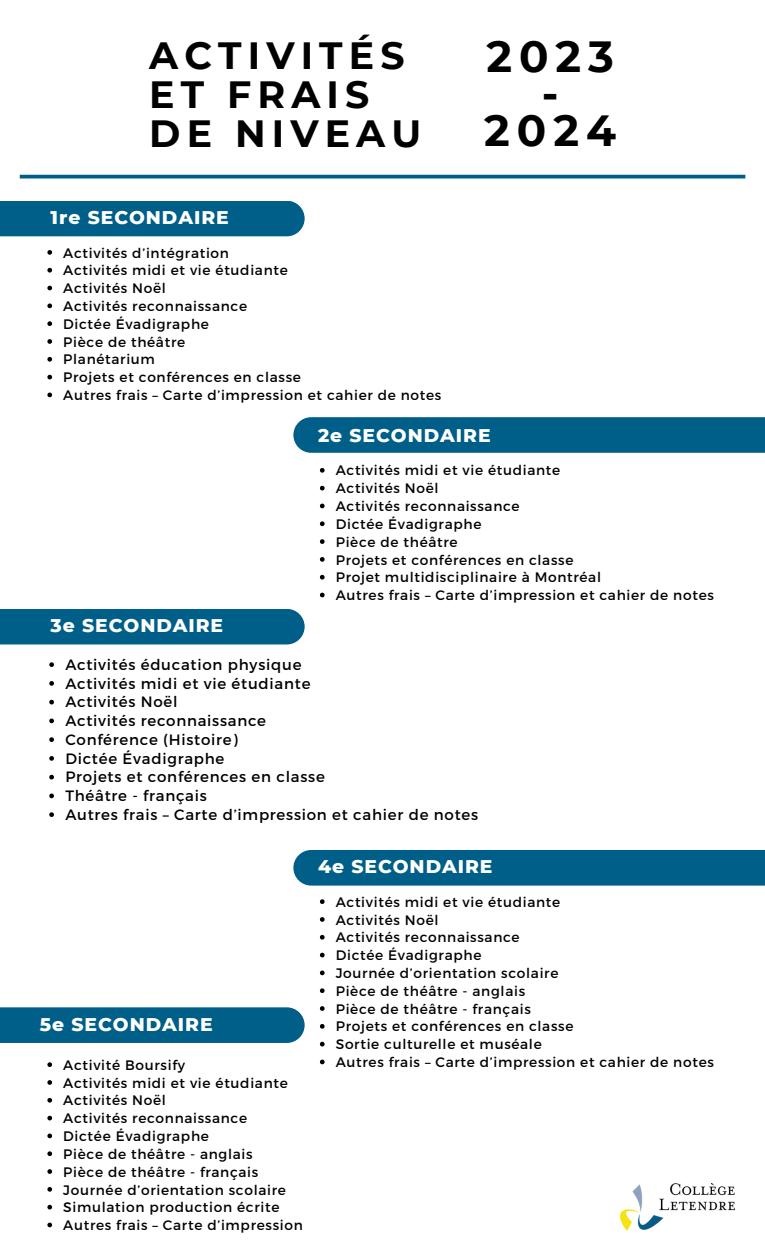
<style>
.page{position:relative;width:765px;height:1260px;background:#fff}
.page>*{position:absolute;margin:0;border:0;box-sizing:border-box;transform-origin:0 0}
.t1{font:700 43.5px "Montserrat";letter-spacing:.16em;color:#000}
.t2{font:700 37.88px/38.8px "Montserrat";letter-spacing:.16em;color:#000}
.t3{font:800 18.75px "Montserrat";letter-spacing:.05em;color:#fff}
.t4{font:15px "Montserrat";letter-spacing:.05em;color:#000}
.t5{font:13.75px "Montserrat";letter-spacing:.05em;color:#000}
</style>
<div class="page">
<div style="left:0;top:201px;width:305px;height:35px;background:#005f88"></div>
<div style="left:293px;top:417px;width:472px;height:36px;background:#005f88"></div>
<div style="left:293px;top:850px;width:472px;height:36px;background:#005f88"></div>
<div style="left:0;top:1007px;width:305px;height:36px;background:#005f88"></div>
<svg style="left:20px;top:175px;width:725px;height:4px;background:#1f7296"></svg>
<div style="left:0;top:609px;width:305px;height:35px;background:#005f88"></div>
<img style="left:620px;top:1183px;width:115px;height:47px">
<svg style="left:47px;top:250px;width:5px;height:5px"></svg>
<svg style="left:47px;top:268px;width:5px;height:5px"></svg>
<svg style="left:47px;top:286px;width:5px;height:4px"></svg>
<svg style="left:47px;top:304px;width:5px;height:4px"></svg>
<svg style="left:47px;top:321px;width:5px;height:5px"></svg>
<svg style="left:47px;top:339px;width:5px;height:5px"></svg>
<svg style="left:47px;top:357px;width:5px;height:5px"></svg>
<svg style="left:47px;top:375px;width:5px;height:4px"></svg>
<svg style="left:47px;top:393px;width:5px;height:4px"></svg>
<svg style="left:49px;top:662px;width:5px;height:5px"></svg>
<svg style="left:49px;top:681px;width:5px;height:5px"></svg>
<svg style="left:49px;top:700px;width:5px;height:4px"></svg>
<svg style="left:49px;top:719px;width:5px;height:4px"></svg>
<svg style="left:49px;top:737px;width:5px;height:5px"></svg>
<svg style="left:49px;top:756px;width:5px;height:5px"></svg>
<svg style="left:49px;top:775px;width:5px;height:4px"></svg>
<svg style="left:49px;top:794px;width:5px;height:4px"></svg>
<svg style="left:49px;top:812px;width:5px;height:5px"></svg>
<svg style="left:320px;top:468px;width:5px;height:5px"></svg>
<svg style="left:320px;top:486px;width:5px;height:4px"></svg>
<svg style="left:320px;top:504px;width:5px;height:4px"></svg>
<svg style="left:320px;top:521px;width:5px;height:5px"></svg>
<svg style="left:320px;top:539px;width:5px;height:5px"></svg>
<svg style="left:320px;top:557px;width:5px;height:5px"></svg>
<svg style="left:320px;top:575px;width:5px;height:5px"></svg>
<svg style="left:320px;top:593px;width:5px;height:4px"></svg>
<svg style="left:320px;top:899px;width:5px;height:5px"></svg>
<svg style="left:320px;top:917px;width:5px;height:5px"></svg>
<svg style="left:320px;top:935px;width:5px;height:5px"></svg>
<svg style="left:320px;top:953px;width:5px;height:4px"></svg>
<svg style="left:320px;top:971px;width:5px;height:4px"></svg>
<svg style="left:320px;top:988px;width:5px;height:5px"></svg>
<svg style="left:320px;top:1006px;width:5px;height:5px"></svg>
<svg style="left:320px;top:1024px;width:5px;height:5px"></svg>
<svg style="left:320px;top:1042px;width:5px;height:4px"></svg>
<svg style="left:320px;top:1060px;width:5px;height:4px"></svg>
<svg style="left:47px;top:1062px;width:5px;height:5px"></svg>
<svg style="left:47px;top:1080px;width:5px;height:5px"></svg>
<svg style="left:47px;top:1098px;width:5px;height:5px"></svg>
<svg style="left:47px;top:1116px;width:5px;height:4px"></svg>
<svg style="left:47px;top:1134px;width:5px;height:4px"></svg>
<svg style="left:47px;top:1151px;width:5px;height:5px"></svg>
<svg style="left:47px;top:1169px;width:5px;height:5px"></svg>
<svg style="left:47px;top:1187px;width:5px;height:5px"></svg>
<svg style="left:47px;top:1205px;width:5px;height:5px"></svg>
<svg style="left:47px;top:1223px;width:5px;height:4px"></svg>
<p class="t2" style="left:149px;top:36px;width:274px">ACTIVITÉS<br>ET FRAIS<br>DE NIVEAU</p>
<p class="t3" style="left:51px;top:206px;width:180px">1re SECONDAIRE</p>
<p class="t5" style="left:63px;top:244px;width:167px">Activités d’intégration</p>
<p class="t5" style="left:63px;top:262px;width:226px">Activités midi et vie étudiante</p>
<p class="t5" style="left:63px;top:279px;width:104px">Activités Noël</p>
<p class="t5" style="left:63px;top:297px;width:185px">Activités reconnaissance</p>
<p class="t5" style="left:63px;top:315px;width:147px">Dictée Évadigraphe</p>
<p class="t5" style="left:63px;top:333px;width:123px">Pièce de théâtre</p>
<p class="t5" style="left:63px;top:351px;width:93px">Planétarium</p>
<p class="t5" style="left:63px;top:368px;width:239px">Projets et conférences en classe</p>
<p class="t5" style="left:63px;top:386px;width:380px">Autres frais – Carte d’impression et cahier de notes</p>
<p class="t1" style="left:486px;top:30px;width:129px">2023</p>
<p class="t1" style="left:542px;top:67px;width:18px">-</p>
<p class="t1" style="left:484px;top:104px;width:133px">2024</p>
<p class="t3" style="left:51px;top:614px;width:174px">3e SECONDAIRE</p>
<p class="t3" style="left:318px;top:424px;width:174px">2e SECONDAIRE</p>
<p class="t5" style="left:336px;top:462px;width:226px">Activités midi et vie étudiante</p>
<p class="t5" style="left:336px;top:479px;width:104px">Activités Noël</p>
<p class="t5" style="left:336px;top:497px;width:185px">Activités reconnaissance</p>
<p class="t5" style="left:336px;top:515px;width:147px">Dictée Évadigraphe</p>
<p class="t5" style="left:336px;top:533px;width:123px">Pièce de théâtre</p>
<p class="t5" style="left:336px;top:551px;width:239px">Projets et conférences en classe</p>
<p class="t5" style="left:336px;top:569px;width:267px">Projet multidisciplinaire à Montréal</p>
<p class="t5" style="left:336px;top:586px;width:380px">Autres frais – Carte d’impression et cahier de notes</p>
<p class="t4" style="left:65px;top:655px;width:238px">Activités éducation physique</p>
<p class="t4" style="left:65px;top:673px;width:247px">Activités midi et vie étudiante</p>
<p class="t4" style="left:65px;top:692px;width:114px">Activités Noël</p>
<p class="t4" style="left:65px;top:711px;width:202px">Activités reconnaissance</p>
<p class="t4" style="left:65px;top:730px;width:174px">Conférence (Histoire)</p>
<p class="t4" style="left:65px;top:748px;width:161px">Dictée Évadigraphe</p>
<p class="t4" style="left:65px;top:767px;width:261px">Projets et conférences en classe</p>
<p class="t4" style="left:65px;top:786px;width:143px">Théâtre - français</p>
<p class="t4" style="left:65px;top:805px;width:414px">Autres frais – Carte d’impression et cahier de notes</p>
<p class="t3" style="left:40px;top:1013px;width:174px">5e SECONDAIRE</p>
<p class="t3" style="left:318px;top:855px;width:176px">4e SECONDAIRE</p>
<p class="t5" style="left:336px;top:893px;width:226px">Activités midi et vie étudiante</p>
<p class="t5" style="left:336px;top:911px;width:104px">Activités Noël</p>
<p class="t5" style="left:336px;top:929px;width:185px">Activités reconnaissance</p>
<p class="t5" style="left:336px;top:946px;width:147px">Dictée Évadigraphe</p>
<p class="t5" style="left:336px;top:964px;width:224px">Journée d’orientation scolaire</p>
<p class="t5" style="left:336px;top:982px;width:191px">Pièce de théâtre - anglais</p>
<p class="t5" style="left:336px;top:1000px;width:197px">Pièce de théâtre - français</p>
<p class="t5" style="left:336px;top:1018px;width:239px">Projets et conférences en classe</p>
<p class="t5" style="left:336px;top:1035px;width:208px">Sortie culturelle et muséale</p>
<p class="t5" style="left:63px;top:1056px;width:123px">Activité Boursify</p>
<p class="t5" style="left:336px;top:1053px;width:380px">Autres frais – Carte d’impression et cahier de notes</p>
<p class="t5" style="left:63px;top:1074px;width:226px">Activités midi et vie étudiante</p>
<p class="t5" style="left:63px;top:1092px;width:104px">Activités Noël</p>
<p class="t5" style="left:63px;top:1109px;width:185px">Activités reconnaissance</p>
<p class="t5" style="left:63px;top:1127px;width:147px">Dictée Évadigraphe</p>
<p class="t5" style="left:63px;top:1145px;width:191px">Pièce de théâtre - anglais</p>
<p class="t5" style="left:63px;top:1163px;width:197px">Pièce de théâtre - français</p>
<p class="t5" style="left:63px;top:1181px;width:224px">Journée d’orientation scolaire</p>
<p class="t5" style="left:63px;top:1198px;width:218px">Simulation production écrite</p>
<p class="t5" style="left:63px;top:1216px;width:241px">Autres frais – Carte d’impression</p>
</div>
